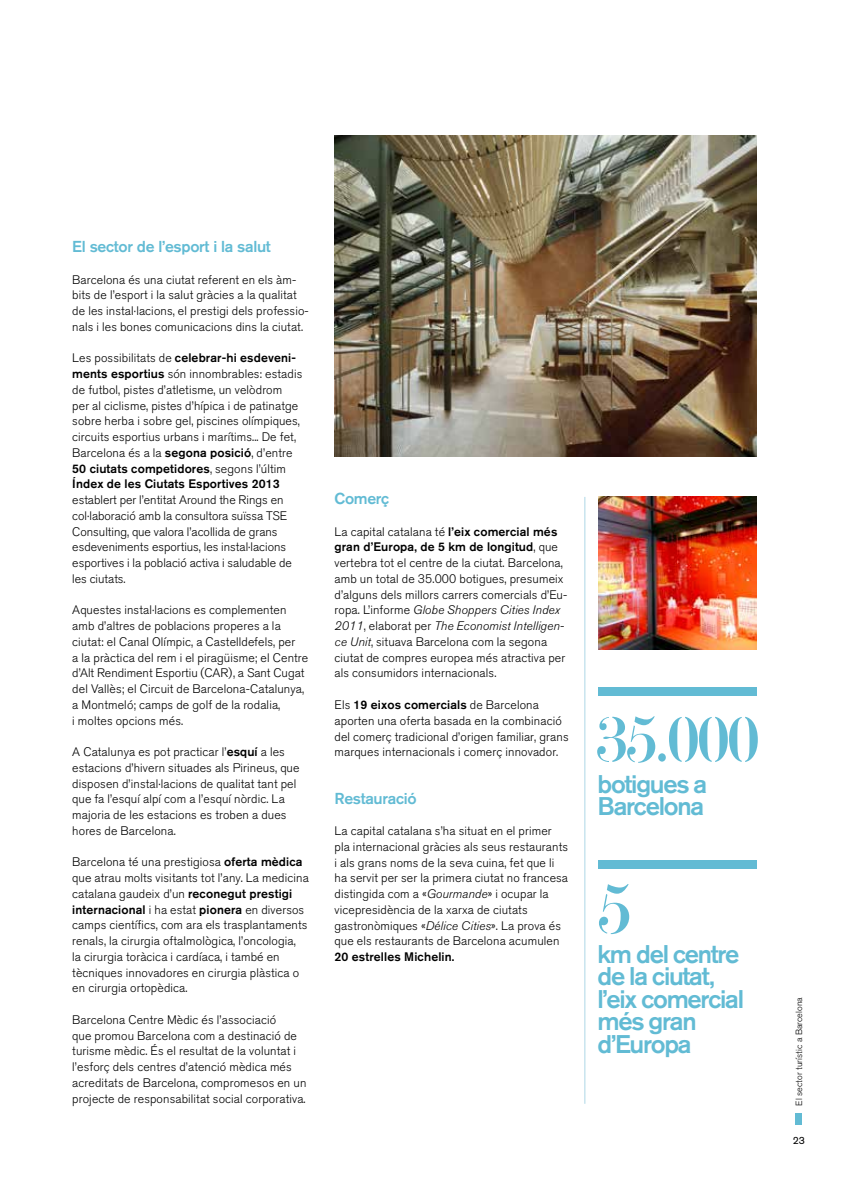
<style>
.page{position:relative;width:842px;height:1191px;background:#fff}
.page>*{position:absolute;margin:0;border:0;box-sizing:border-box;transform-origin:0 0}
.t1{font:72.6px "Modern Stencil";color:#62bbd4}
.t2{font:67.5px "Modern Stencil";color:#62bbd4}
.t3{font:500 25.35px/22.5px "Akzidenz Grotesk BQ";letter-spacing:-.05em;color:#62bbd4}
.t4{font:500 15.75px "Akzidenz Grotesk BQ";letter-spacing:-.02em;color:#62bbd4}
.t5{font:300 12.3px/15.8px "Akzidenz Grotesk BQ";letter-spacing:.01em;color:#000}
.t6{font:500 12.3px "Akzidenz Grotesk BQ";letter-spacing:.01em;color:#000}
.t7{font:10.5px "Akzidenz Grotesk BQ";color:#000}
.t8{font:300 9px "Akzidenz Grotesk BQ";letter-spacing:.005em;color:#000}
.s1{font-weight:500}
.s2{font-style:italic}
</style>
<div class="page">
<div style="left:796px;top:1113px;width:6px;height:12px;background:#62bbd4"></div>
<hr style="left:585px;top:497px;width:1px;height:606px;background:#add7e6">
<div style="left:598px;top:860px;width:159px;height:8px;background:#62bbd4"></div>
<div style="left:599px;top:687px;width:158px;height:8px;background:#62bbd4"></div>
<img style="left:334px;top:135px;width:423px;height:322px">
<img style="left:598px;top:497px;width:159px;height:152px">
<p class="t4" style="left:72px;top:237px;width:200px">El sector de l’esport i la salut</p>
<p class="t5" style="left:72px;top:272px;width:238px">Barcelona és una ciutat referent en els àm&shy;bits de l’esport i la salut gràcies a la qualitat de les instal·lacions, el prestigi dels professio&shy;nals i les bones comunicacions dins la ciutat.</p>
<p class="t5" style="left:72px;top:350px;width:232px">Les possibilitats de <span class="s1">celebrar-hi esdeveni&shy;ments esportius</span> són innombrables: estadis de futbol, pistes d’atletisme, un velòdrom<br>per al ciclisme, pistes d’hípica i de patinatge sobre herba i sobre gel, piscines olímpiques, circuits esportius urbans i marítims... De fet, Barcelona és a la <span class="s1">segona posició</span>, d’entre <span class="s1">50 ciutats competidores</span>, segons l’últim <span class="s1">Índex de les Ciutats Esportives 2013</span></p>
<p class="t5" style="left:72px;top:492px;width:221px">establert per l’entitat Around the Rings en col·laboració amb la consultora suïssa TSE Consulting, que valora l’acollida de grans esdeveniments esportius, les instal·lacions esportives i la població activa i saludable de les ciutats.</p>
<p class="t5" style="left:72px;top:602px;width:237px">Aquestes instal·lacions es complementen amb d’altres de poblacions properes a la ciutat: el Canal Olímpic, a Castelldefels, per<br>a la pràctica del rem i el piragüisme; el Centre d’Alt Rendiment Esportiu (CAR), a Sant Cugat del Vallès; el Circuit de Barcelona-Catalunya, a Montmeló; camps de golf de la rodalia,<br>i moltes opcions més.</p>
<p class="t5" style="left:72px;top:744px;width:229px">A Catalunya es pot practicar l’<span class="s1">esquí</span> a les estacions d’hivern situades als Pirineus, que disposen d’instal·lacions de qualitat tant pel que fa l’esquí alpí com a l’esquí nòrdic. La majoria de les estacions es troben a dues hores de Barcelona.</p>
<p class="t5" style="left:72px;top:854px;width:238px">Barcelona té una prestigiosa <span class="s1">oferta mèdica </span>que atrau molts visitants tot l’any. La medicina catalana gaudeix d’un <span class="s1">reconegut prestigi internacional</span> i ha estat <span class="s1">pionera</span> en diversos camps científics, com ara els trasplantaments renals, la cirurgia oftalmològica, l’oncologia,<br>la cirurgia toràcica i cardíaca, i també en tècniques innovadores en cirurgia plàstica o en cirurgia ortopèdica.</p>
<p class="t5" style="left:72px;top:1012px;width:236px">Barcelona Centre Mèdic és l’associació<br>que promou Barcelona com a destinació de turisme mèdic. És el resultat de la voluntat i l’esforç dels centres d’atenció mèdica més acreditats de Barcelona, compromesos en un projecte de responsabilitat social corporativa.</p>
<p class="t4" style="left:334px;top:489px;width:56px">Comerç</p>
<p class="t5" style="left:334px;top:524px;width:234px">La capital catalana té <span class="s1">l’eix comercial més gran d’Europa, de 5 km de longitud</span>, que vertebra tot el centre de la ciutat. Barcelona, amb un total de 35.000 botigues, presumeix d’alguns dels millors carrers comercials d’Eu&shy;ropa. L’informe <span class="s2">Globe Shoppers Cities Index 2011</span>, elaborat per <span class="s2">The Economist Intelligen&shy;ce Unit</span>, situava Barcelona com la segona ciutat de compres europea més atractiva per als consumidors internacionals.</p>
<p class="t5" style="left:334px;top:697px;width:236px">Els <span class="s1">19 eixos comercials</span> de Barcelona aporten una oferta basada en la combinació del comerç tradicional d’origen familiar, grans marques internacionals i comerç innovador.</p>
<p class="t4" style="left:334px;top:788px;width:84px">Restauració</p>
<p class="t5" style="left:334px;top:823px;width:235px">La capital catalana s’ha situat en el primer pla internacional gràcies als seus restaurants i als grans noms de la seva cuina, fet que li ha servit per ser la primera ciutat no francesa distingida com a «<span class="s2">Gourmande</span>» i ocupar la vicepresidència de la xarxa de ciutats gastronòmiques «<span class="s2">Délice Cities</span>». La prova és que els restaurants de Barcelona acumulen</p>
<p class="t6" style="left:334px;top:949px;width:121px">20 estrelles Michelin.</p>
<h3 class="t3" style="left:597px;top:942px;width:148px">km del centre de la ciutat, l’eix comercial més gran d’Europa</h3>
<h2 class="t2" style="left:595px;top:696px;width:167px">35.000</h2>
<h3 class="t3" style="left:597px;top:772px;width:111px">botigues a<br>Barcelona</h3>
<h1 class="t1" style="left:596px;top:863px;width:38px">5</h1>
<p class="t8" style="left:794px;top:1105px;width:110px;rotate:-90deg">El sector turístic a Barcelona</p>
<p class="t7" style="left:793px;top:1133px;width:14px">23</p>
</div>
